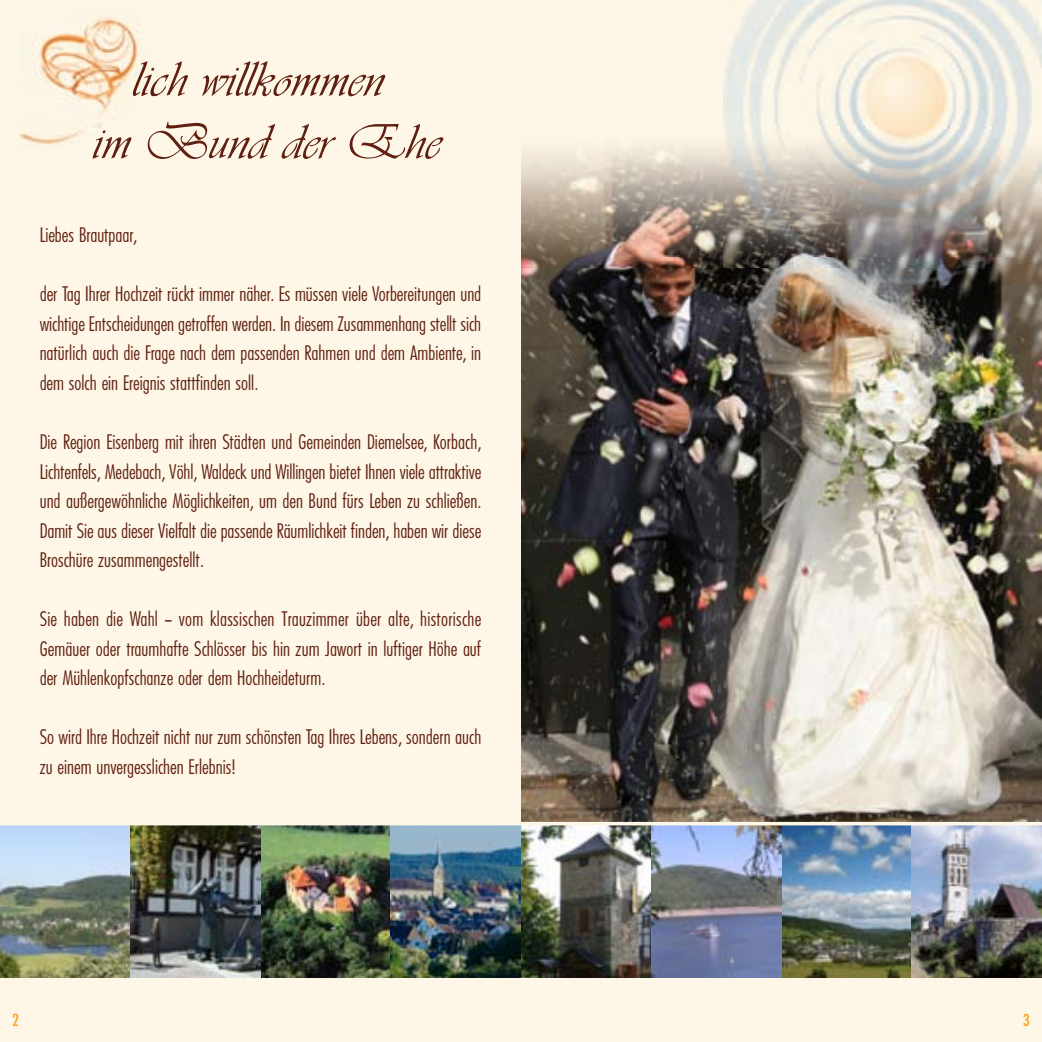
<style>
.page{position:relative;width:1042px;height:1042px;background:#fef6e6}
.page>*{position:absolute;margin:0;border:0;box-sizing:border-box;transform-origin:0 0}
.t1{font:52.15px/62.6px "Vivaldi D";letter-spacing:.005em;color:#602011;text-align:center}
.t2{font:300 21px/29.6px "Futura Condensed BQ";color:#602011;text-align:justify}
.t3{font:500 17.5px "Futura Condensed BQ";color:#f9a51b}
</style>
<div class="page">
<img style="left:521px;top:267px;width:521px;height:555px">
<img style="left:521px;top:146px;width:202px;height:121px">
<img style="left:723px;top:0;width:319px;height:284px">
<img style="left:0;top:825px;width:1042px;height:152px">
<img style="left:19px;top:13px;width:137px;height:132px">
<img style="left:133px;top:61px;width:32px;height:35px">
<svg style="left:102px;top:130px;width:4px;height:4px"></svg>
<h1 class="t1" style="left:92px;top:47px;width:349px">lich willkommen<br>im Bund der Ehe</h1>
<p class="t2" style="left:40px;top:220px;width:99px">Liebes Brautpaar,</p>
<p class="t2" style="left:40px;top:279px;width:443px">der Tag Ihrer Hochzeit rückt immer näher. Es müssen viele Vorbereitungen und wichtige Entscheidungen getroffen werden. In diesem Zusammenhang stellt sich natürlich auch die Frage nach dem passenden Rahmen und dem Ambiente, in dem solch ein Ereignis stattfinden soll.</p>
<p class="t2" style="left:40px;top:427px;width:443px">Die Region Eisenberg mit ihren Städten und Gemeinden Diemelsee, Korbach, Lichtenfels, Medebach, Vöhl, Waldeck und Willingen bietet Ihnen viele attraktive und außergewöhnliche Möglichkeiten, um den Bund fürs Leben zu schließen.<br>Damit Sie aus dieser Vielfalt die passende Räumlichkeit finden, haben wir diese Broschüre zusammengestellt.</p>
<p class="t2" style="left:40px;top:604px;width:443px">Sie haben die Wahl – vom klassischen Trauzimmer über alte, historische Gemäuer oder traumhafte Schlösser bis hin zum Jawort in luftiger Höhe auf der Mühlenkopfschanze oder dem Hochheideturm.</p>
<p class="t2" style="left:40px;top:722px;width:443px">So wird Ihre Hochzeit nicht nur zum schönsten Tag Ihres Lebens, sondern auch zu einem unvergesslichen Erlebnis!</p>
<p class="t3" style="left:12px;top:1010px;width:8px">2</p>
<p class="t3" style="left:1023px;top:1010px;width:8px">3</p>
</div>
